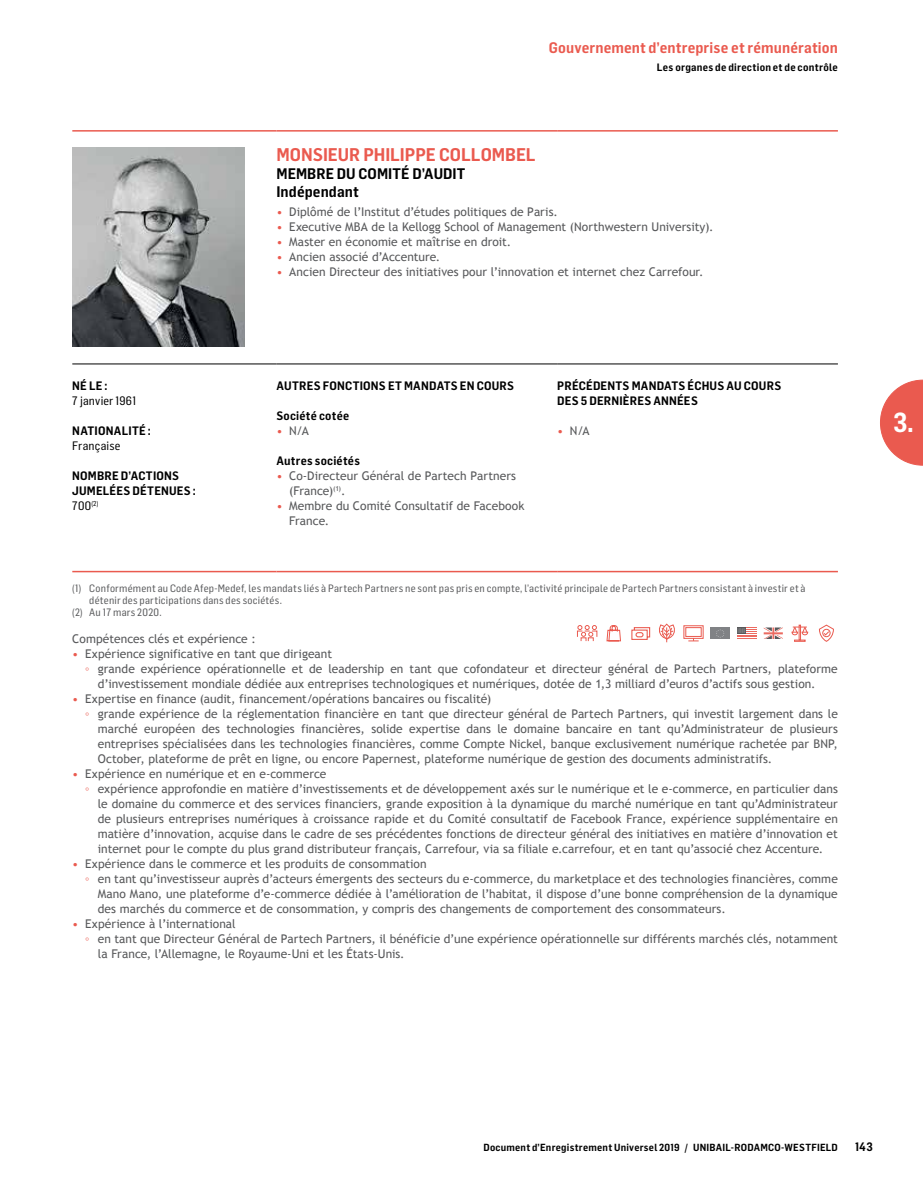
<style>
.page{position:relative;width:923px;height:1191px;background:#fff}
.page>*{position:absolute;margin:0;border:0;box-sizing:border-box;transform-origin:0 0}
.t1{font:600 27px "Flama Semicondensed";color:#fff}
.t2{font:600 18px "Flama Semicondensed";letter-spacing:-.005em;color:#ea5a4f}
.t3{font:600 15px "Flama Semicondensed";letter-spacing:.01em;color:#ea5a4f}
.t4{font:600 15px/18px "Flama Semicondensed";letter-spacing:.005em;color:#000}
.t5{font:12px/15px "Trebuchet MS";letter-spacing:.005em;color:#58595b}
.t6{font:600 12px/15px "Flama Semicondensed";letter-spacing:.015em;color:#000}
.t7{font:12px "Flama Semicondensed Basic";letter-spacing:.015em;color:#000}
.t8{font:10.5px "Flama Semicondensed Basic";letter-spacing:.025em;color:#58595b}
.t9{font:600 10.5px "Flama Semicondensed";letter-spacing:.025em;color:#000}
.t10{font:600 10.2px "Flama Semicondensed";letter-spacing:.025em;color:#000}
.s1{color:#ea5a4f}
</style>
<div class="page">
<svg style="left:880px;top:380px;width:43px;height:85px"></svg>
<hr style="left:72px;top:130px;width:204px;height:2px;background:#ea5a4f">
<hr style="left:276px;top:130px;width:281px;height:2px;background:#ea5a4f">
<hr style="left:557px;top:130px;width:281px;height:2px;background:#ea5a4f">
<hr style="left:72px;top:571px;width:204px;height:1px;background:#ea5a4f">
<hr style="left:276px;top:571px;width:281px;height:1px;background:#ea5a4f">
<hr style="left:557px;top:571px;width:281px;height:1px;background:#ea5a4f">
<hr style="left:72px;top:364px;width:204px;height:1px;background:#000">
<hr style="left:276px;top:364px;width:281px;height:1px;background:#000">
<hr style="left:557px;top:364px;width:281px;height:1px;background:#000">
<img style="left:72px;top:148px;width:172px;height:199px">
<svg style="left:577px;top:625px;width:20px;height:16px"></svg>
<svg style="left:606px;top:625px;width:15px;height:16px"></svg>
<svg style="left:631px;top:627px;width:19px;height:13px"></svg>
<svg style="left:659px;top:623px;width:16px;height:19px"></svg>
<div style="left:683px;top:625px;width:20px;height:14px;border:1px solid #ea5a4f"></div>
<div style="left:685px;top:627px;width:16px;height:10px;border:1px solid #ea5a4f"></div>
<svg style="left:688px;top:638px;width:10px;height:3px"></svg>
<div style="left:710px;top:627px;width:19px;height:12px;background:#808285"></div>
<svg style="left:716px;top:629px;width:8px;height:8px"></svg>
<svg style="left:737px;top:627px;width:19px;height:12px"></svg>
<svg style="left:763px;top:627px;width:20px;height:12px"></svg>
<svg style="left:791px;top:625px;width:17px;height:16px"></svg>
<svg style="left:819px;top:624px;width:15px;height:18px"></svg>
<p class="t3" style="left:549px;top:38px;width:291px">Gouvernement d’entreprise et rémunération</p>
<p class="t9" style="left:657px;top:61px;width:182px">Les organes de direction et de contrôle</p>
<p class="t6" style="left:72px;top:377px;width:37px">NÉ LE :</p>
<p class="t7" style="left:72px;top:392px;width:66px">7 janvier 1961</p>
<p class="t6" style="left:72px;top:422px;width:80px">NATIONALITÉ :</p>
<p class="t7" style="left:72px;top:437px;width:50px">Française</p>
<p class="t6" style="left:72px;top:467px;width:125px">NOMBRE D’ACTIONS<br>JUMELÉES DÉTENUES :</p>
<p class="t7" style="left:72px;top:497px;width:28px">700<sup>(2)</sup></p>
<h2 class="t2" style="left:276px;top:142px;width:261px">MONSIEUR PHILIPPE COLLOMBEL</h2>
<p class="t4" style="left:276px;top:164px;width:190px">MEMBRE DU COMITÉ D’AUDIT<br>Indépendant</p>
<p class="t5" style="left:276px;top:204px;width:283px"><span class="s1">•</span> Diplômé de l’Institut d’études politiques de Paris.</p>
<p class="t5" style="left:276px;top:219px;width:439px"><span class="s1">•</span> Executive MBA de la Kellogg School of Management (Northwestern University).</p>
<p class="t5" style="left:276px;top:234px;width:236px"><span class="s1">•</span> Master en économie et maîtrise en droit.</p>
<p class="t5" style="left:276px;top:249px;width:165px"><span class="s1">•</span> Ancien associé d’Accenture.</p>
<p class="t5" style="left:276px;top:264px;width:429px"><span class="s1">•</span> Ancien Directeur des initiatives pour l’innovation et internet chez Carrefour.</p>
<p class="t6" style="left:276px;top:377px;width:239px">AUTRES FONCTIONS ET MANDATS EN COURS</p>
<p class="t6" style="left:276px;top:407px;width:74px">Société cotée</p>
<p class="t5" style="left:276px;top:423px;width:34px"><span class="s1">•</span> N/A</p>
<p class="t6" style="left:276px;top:452px;width:85px">Autres sociétés</p>
<p class="t5" style="left:289px;top:468px;width:228px;text-indent:-13px"><span class="s1">•</span> Co-Directeur Général de Partech Partners (France)<sup>(1)</sup>.</p>
<p class="t5" style="left:289px;top:498px;width:237px;text-indent:-13px"><span class="s1">•</span> Membre du Comité Consultatif de Facebook<br>France.</p>
<p class="t6" style="left:557px;top:377px;width:225px">PRÉCÉDENTS MANDATS ÉCHUS AU COURS<br>DES 5 DERNIÈRES ANNÉES</p>
<p class="t5" style="left:557px;top:423px;width:34px"><span class="s1">•</span> N/A</p>
<p class="t8" style="left:72px;top:581px;width:735px">(1) Conformément au Code Afep-Medef, les mandats liés à Partech Partners ne sont pas pris en compte, l’activité principale de Partech Partners consistant à investir et à</p>
<p class="t8" style="left:89px;top:593px;width:194px">détenir des participations dans des sociétés.</p>
<p class="t8" style="left:72px;top:605px;width:91px">(2) Au 17 mars 2020.</p>
<p class="t5" style="left:72px;top:631px;width:185px">Compétences clés et expérience :</p>
<p class="t5" style="left:72px;top:646px;width:261px"><span class="s1">•</span> Expérience significative en tant que dirigeant</p>
<p class="t5" style="left:85px;top:661px;width:754px"><span class="s1">◦</span> grande expérience opérationnelle et de leadership en tant que cofondateur et directeur général de Partech Partners, plateforme</p>
<p class="t5" style="left:98px;top:676px;width:719px">d’investissement mondiale dédiée aux entreprises technologiques et numériques, dotée de 1,3 milliard d’euros d’actifs sous gestion.</p>
<p class="t5" style="left:72px;top:691px;width:420px"><span class="s1">•</span> Expertise en finance (audit, financement/opérations bancaires ou fiscalité)</p>
<p class="t5" style="left:85px;top:706px;width:754px"><span class="s1">◦</span> grande expérience de la réglementation financière en tant que directeur général de Partech Partners, qui investit largement dans le</p>
<p class="t5" style="left:98px;top:721px;width:741px">marché européen des technologies financières, solide expertise dans le domaine bancaire en tant qu’Administrateur de plusieurs</p>
<p class="t5" style="left:98px;top:736px;width:741px">entreprises spécialisées dans les technologies financières, comme Compte Nickel, banque exclusivement numérique rachetée par BNP,</p>
<p class="t5" style="left:98px;top:751px;width:676px">October, plateforme de prêt en ligne, ou encore Papernest, plateforme numérique de gestion des documents administratifs.</p>
<p class="t5" style="left:72px;top:766px;width:256px"><span class="s1">•</span> Expérience en numérique et en e-commerce</p>
<p class="t5" style="left:85px;top:781px;width:754px"><span class="s1">◦</span> expérience approfondie en matière d’investissements et de développement axés sur le numérique et le e-commerce, en particulier dans</p>
<p class="t5" style="left:98px;top:796px;width:741px">le domaine du commerce et des services financiers, grande exposition à la dynamique du marché numérique en tant qu’Administrateur</p>
<p class="t5" style="left:98px;top:811px;width:741px">de plusieurs entreprises numériques à croissance rapide et du Comité consultatif de Facebook France, expérience supplémentaire en</p>
<p class="t5" style="left:98px;top:826px;width:741px">matière d’innovation, acquise dans le cadre de ses précédentes fonctions de directeur général des initiatives en matière d’innovation et</p>
<p class="t5" style="left:98px;top:841px;width:727px">internet pour le compte du plus grand distributeur français, Carrefour, via sa filiale e.carrefour, et en tant qu’associé chez Accenture.</p>
<p class="t5" style="left:72px;top:856px;width:356px"><span class="s1">•</span> Expérience dans le commerce et les produits de consommation</p>
<p class="t5" style="left:85px;top:871px;width:754px"><span class="s1">◦</span> en tant qu’investisseur auprès d’acteurs émergents des secteurs du e-commerce, du marketplace et des technologies financières, comme</p>
<p class="t5" style="left:98px;top:886px;width:741px">Mano Mano, une plateforme d’e-commerce dédiée à l’amélioration de l’habitat, il dispose d’une bonne compréhension de la dynamique</p>
<p class="t5" style="left:98px;top:901px;width:629px">des marchés du commerce et de consommation, y compris des changements de comportement des consommateurs.</p>
<p class="t5" style="left:72px;top:916px;width:165px"><span class="s1">•</span> Expérience à l’international</p>
<p class="t5" style="left:85px;top:931px;width:754px"><span class="s1">◦</span> en tant que Directeur Général de Partech Partners, il bénéficie d’une expérience opérationnelle sur différents marchés clés, notamment</p>
<p class="t5" style="left:98px;top:946px;width:308px">la France, l’Allemagne, le Royaume-Uni et les États-Unis.</p>
<h1 class="t1" style="left:893px;top:405px;width:22px">3.</h1>
<p class="t10" style="left:483px;top:1140px;width:356px">Document d’Enregistrement Universel 2019 / UNIBAIL-RODAMCO-WESTFIELD</p>
<p class="t6" style="left:855px;top:1138px;width:19px">143</p>
</div>
